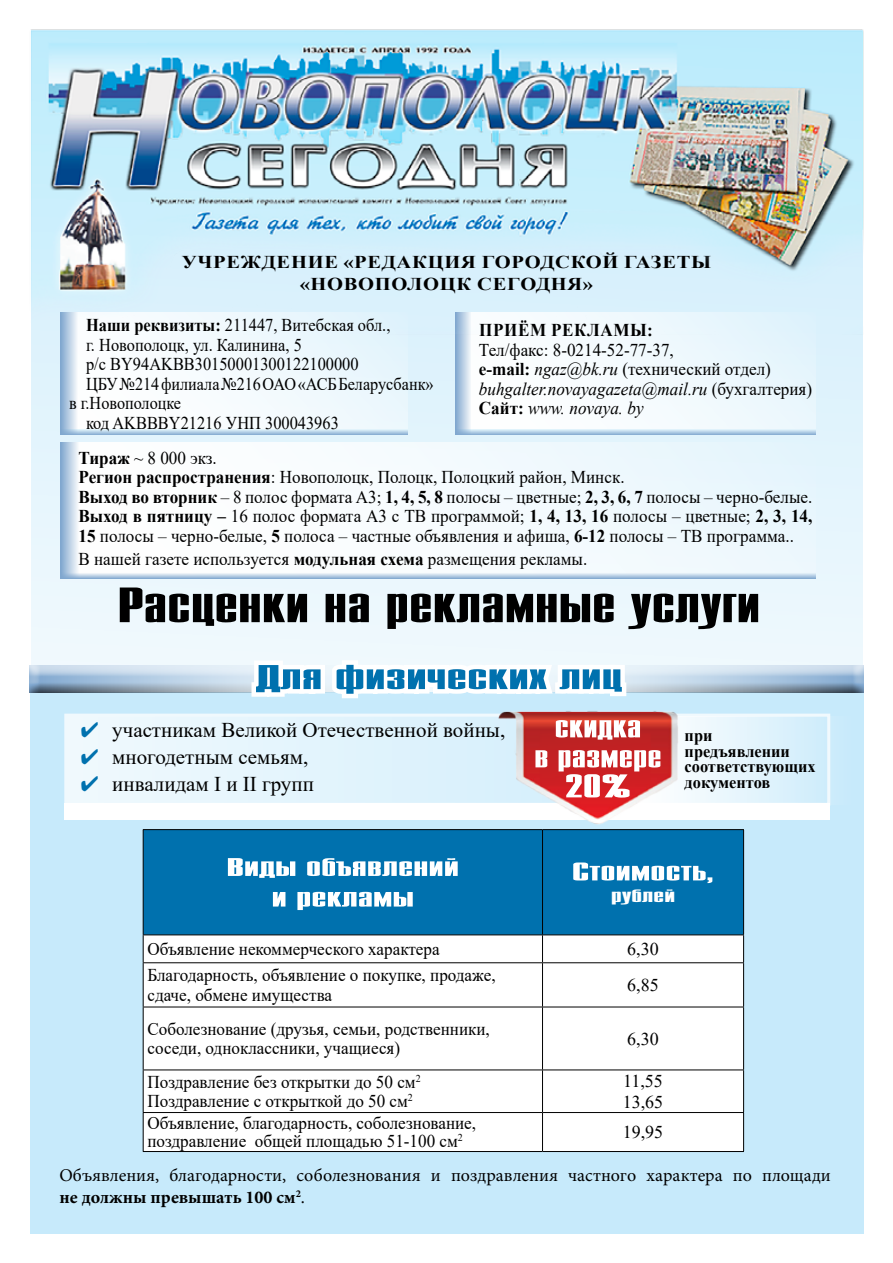
<style>
.page{position:relative;width:893px;height:1263px;background:#fff}
.page>*{position:absolute;margin:0;border:0;box-sizing:border-box;transform-origin:0 0}
.t1{font:700 49.5px "Condens";color:#000;scale:2 1}
.t2{font:700 34.5px "Condens";color:#0071ae;scale:2.5 1}
.t3{font:700 33px "Condens";color:#fff;scale:2.03 1}
.t4{font:700 30px/30px "Condens";color:#fff;text-align:center;scale:2 1}
.t5{font:700 25.5px/30.6px "Condens";color:#fff;text-align:center;scale:2.5 1}
.t6{font:21px/27px "Times New Roman";color:#000}
.t7{font:18px/19.5px "Times New Roman";color:#000;scale:.95 1}
.t8{font:18px "Times New Roman";color:#000;scale:.91 1}
.t9{font:18px/21.6px "Minion Pro";color:#000}
.t10{font:700 18px/22.5px "Times New Roman";letter-spacing:.035em;color:#000;text-align:center;scale:1.14 1}
.t11{font:18px "Times New Roman";color:#000;scale:.9 1}
.t12{font:18px/21.6px "Times New Roman";color:#000}
.t13{font:700 18px "Times New Roman";letter-spacing:.035em;color:#000;scale:.95 1}
.t14{font:700 18px "Condens";color:#fff;scale:2.5 1}
.t15{font:700 17.1px/15.8px "Times New Roman";color:#000;scale:.95 1}
.s1{font-weight:700}
.s2{font-style:italic}
</style>
<div class="page">
<div style="left:31px;top:31px;width:831px;height:825px;background:#ecf8fd"></div>
<div style="left:30px;top:692px;width:833px;height:541px;background:#c7eafb"></div>
<div style="left:18px;top:655px;width:375px;height:39px;background:#fff;opacity:.75"></div>
<div style="left:23px;top:658px;width:372px;height:36px;background:#000;opacity:.75"></div>
<div style="left:500px;top:655px;width:374px;height:39px;background:#fff;opacity:.75"></div>
<div style="left:498px;top:658px;width:372px;height:36px;background:#000;opacity:.75"></div>
<div style="left:144px;top:830px;width:599px;height:104px;background:#0071ae"></div>
<div style="left:144px;top:935px;width:599px;height:216px;background:#fff"></div>
<hr style="left:143px;top:829px;width:399px;height:1px;background:#000">
<hr style="left:143px;top:830px;width:1px;height:104px;background:#000">
<hr style="left:542px;top:829px;width:202px;height:1px;background:#000">
<hr style="left:542px;top:830px;width:1px;height:104px;background:#000">
<hr style="left:743px;top:830px;width:1px;height:104px;background:#000">
<hr style="left:143px;top:934px;width:399px;height:1px;background:#000">
<svg style="left:143px;top:935px;width:1px;height:27px"></svg>
<hr style="left:542px;top:934px;width:202px;height:1px;background:#000">
<svg style="left:542px;top:935px;width:1px;height:27px"></svg>
<svg style="left:743px;top:935px;width:1px;height:27px"></svg>
<hr style="left:143px;top:962px;width:399px;height:1px;background:#000">
<hr style="left:143px;top:963px;width:1px;height:44px;background:#000">
<hr style="left:542px;top:962px;width:202px;height:1px;background:#000">
<hr style="left:542px;top:963px;width:1px;height:44px;background:#000">
<hr style="left:743px;top:963px;width:1px;height:44px;background:#000">
<hr style="left:143px;top:1007px;width:399px;height:1px;background:#000">
<hr style="left:143px;top:1007px;width:1px;height:62px;background:#000">
<hr style="left:542px;top:1007px;width:202px;height:1px;background:#000">
<hr style="left:542px;top:1007px;width:1px;height:62px;background:#000">
<hr style="left:743px;top:1007px;width:1px;height:62px;background:#000">
<hr style="left:143px;top:1069px;width:399px;height:1px;background:#000">
<hr style="left:143px;top:1070px;width:1px;height:42px;background:#000">
<hr style="left:542px;top:1069px;width:202px;height:1px;background:#000">
<hr style="left:542px;top:1070px;width:1px;height:42px;background:#000">
<hr style="left:743px;top:1070px;width:1px;height:42px;background:#000">
<hr style="left:143px;top:1112px;width:399px;height:1px;background:#000">
<hr style="left:143px;top:1113px;width:1px;height:38px;background:#000">
<hr style="left:542px;top:1112px;width:202px;height:1px;background:#000">
<hr style="left:542px;top:1113px;width:1px;height:38px;background:#000">
<hr style="left:743px;top:1113px;width:1px;height:38px;background:#000">
<hr style="left:143px;top:1151px;width:399px;height:1px;background:#000">
<hr style="left:542px;top:1151px;width:202px;height:1px;background:#000">
<div style="left:66px;top:715px;width:763px;height:89px;background:#e6f5fd"></div>
<div style="left:64px;top:714px;width:766px;height:92px;border:3px solid #fff"></div>
<svg style="left:245px;top:655px;width:386px;height:73px"></svg>
<div style="left:65px;top:803px;width:765px;height:16px;background:#fff"></div>
<svg style="left:696px;top:716px;width:135px;height:89px"></svg>
<img style="left:482px;top:704px;width:214px;height:128px">
<div style="left:60px;top:312px;width:348px;height:117px;background:#f7fcfe"></div>
<svg style="left:60px;top:416px;width:16px;height:13px"></svg>
<svg style="left:60px;top:429px;width:348px;height:6px"></svg>
<div style="left:60px;top:442px;width:756px;height:135px;background:linear-gradient(to right,#fffffe,#e9f6fd)"></div>
<svg style="left:60px;top:442px;width:18px;height:130px"></svg>
<svg style="left:60px;top:572px;width:756px;height:6px"></svg>
<div style="left:455px;top:312px;width:361px;height:117px;background:#f7fcfe"></div>
<svg style="left:455px;top:416px;width:15px;height:13px"></svg>
<svg style="left:455px;top:429px;width:361px;height:6px"></svg>
<img style="left:31px;top:29px;width:833px;height:387px">
<p class="t10" style="left:182px;top:250px;width:466px">УЧРЕЖДЕНИЕ «РЕДАКЦИЯ ГОРОДСКОЙ ГАЗЕТЫ «НОВОПОЛОЦК СЕГОДНЯ»</p>
<p class="t8" style="left:86px;top:313px;width:336px"><span class="s1">Наши реквизиты:</span> 211447, Витебская обл.,</p>
<p class="t8" style="left:86px;top:332px;width:239px">г. Новополоцк, ул. Калинина, 5</p>
<p class="t8" style="left:86px;top:352px;width:301px">р/с BY94AKBB30150001300122100000</p>
<p class="t11" style="left:86px;top:371px;width:388px">ЦБУ №214 филиала №216 ОАО «АСБ Беларусбанк»</p>
<p class="t11" style="left:69px;top:391px;width:126px">в г.Новополоцке</p>
<p class="t8" style="left:86px;top:410px;width:279px">код AKBBBY21216 УНП 300043963</p>
<p class="t13" style="left:479px;top:317px;width:184px">ПРИЁМ РЕКЛАМЫ:</p>
<p class="t7" style="left:479px;top:340px;width:352px">Тел/факс: 8-0214-52-77-37,<br><span class="s1">e-mail:</span> <span class="s2">ngaz@bk.ru</span> (технический отдел) <span class="s2">buhgalter.novayagazeta@mail.ru</span> (бухгалтерия)<br><span class="s1">Сайт:</span> <span class="s2">www. novaya. by</span></p>
<p class="t7" style="left:78px;top:447px;width:774px"><span class="s1">Тираж</span> ~ 8 000 экз.<br><span class="s1">Регион распространения</span>: Новополоцк, Полоцк, Полоцкий район, Минск.<br><span class="s1">Выход во вторник</span> – 8 полос формата А3; <span class="s1">1, 4, 5, 8</span> полосы – цветные; <span class="s1">2, 3, 6, 7</span> полосы – черно-белые.<br><span class="s1">Выход в пятницу –</span> 16 полос формата А3 с ТВ программой; <span class="s1">1, 4, 13, 16</span> полосы – цветные; <span class="s1">2, 3, 14, 15</span> полосы – черно-белые, <span class="s1">5</span> полоса – частные объявления и афиша, <span class="s1">6-12</span> полосы – ТВ программа..</p>
<p class="t7" style="left:78px;top:549px;width:537px">В нашей газете используется <span class="s1">модульная схема</span> размещения рекламы.</p>
<h1 class="t1" style="left:118px;top:583px;width:323px">Расценки на рекламные услуги</h1>
<h2 class="t2" style="left:256px;top:662px;width:148px">Для физических лиц</h2>
<p class="t6" style="left:112px;top:716px;width:395px">участникам Великой Отечественной войны, многодетным семьям,<br>инвалидам I и II групп</p>
<p class="t15" style="left:685px;top:727px;width:140px">при предъявлении соответствующих документов</p>
<h3 class="t4" style="left:534px;top:713px;width:65px">скидка<br>в размере</h3>
<h3 class="t3" style="left:565px;top:771px;width:34px">20%</h3>
<h3 class="t5" style="left:227px;top:852px;width:94px">Виды объявлений и рекламы</h3>
<h3 class="t5" style="left:572px;top:857px;width:58px">Стоимость,</h3>
<p class="t14" style="left:611px;top:888px;width:27px">рублей</p>
<p class="t7" style="left:147px;top:939px;width:309px">Объявление некоммерческого характера</p>
<p class="t12" style="left:627px;top:938px;width:33px">6,30</p>
<p class="t7" style="left:147px;top:965px;width:368px">Благодарность, объявление о покупке, продаже, сдаче, обмене имущества</p>
<p class="t12" style="left:627px;top:974px;width:33px">6,85</p>
<p class="t7" style="left:147px;top:1018px;width:362px">Соболезнование (друзья, семьи, родственники, соседи, одноклассники, учащиеся)</p>
<p class="t12" style="left:627px;top:1027px;width:33px">6,30</p>
<p class="t7" style="left:147px;top:1071px;width:289px">Поздравление без открытки до 50 см<sup>2<br></sup>Поздравление с открыткой до 50 см<sup>2</sup></p>
<p class="t12" style="left:623px;top:1069px;width:42px">11,55<br>13,65</p>
<p class="t7" style="left:147px;top:1114px;width:348px;line-height:18px">Объявление, благодарность, соболезнование, поздравление общей площадью 51-100 см<sup>2</sup></p>
<p class="t12" style="left:623px;top:1121px;width:42px">19,95</p>
<p class="t9" style="left:60px;top:1165px;width:773px">Объявления, благодарности, соболезнования и поздравления частного характера по площади <span class="s1">не должны превышать 100 см</span><sup>2</sup>.</p>
</div>
